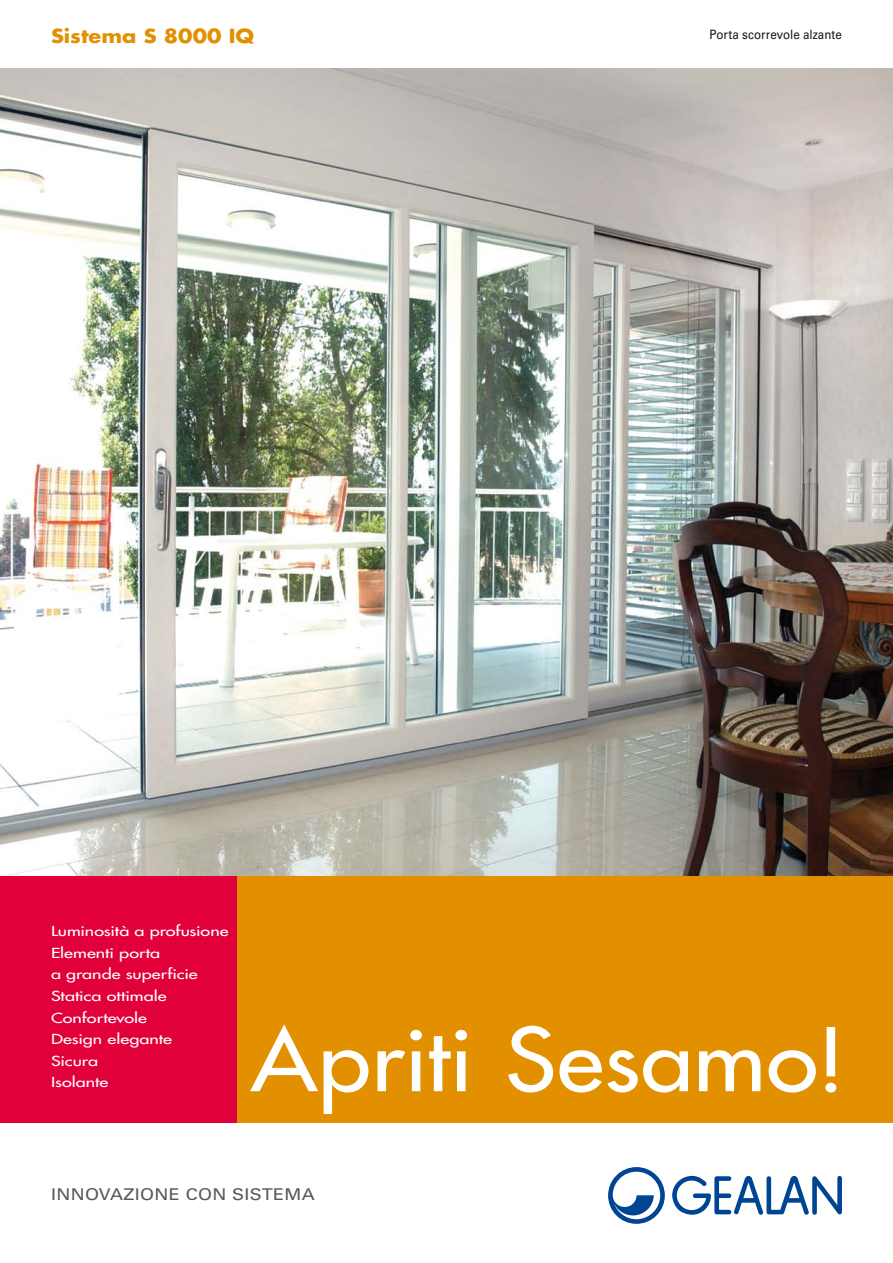
<style>
.page{position:relative;width:893px;height:1263px;background:#fff}
.page>*{position:absolute;margin:0;border:0;box-sizing:border-box;transform-origin:0 0}
.t1{font:500 85.05px "Futura CE";letter-spacing:.005em;color:#fff;scale:1.11 1}
.t2{font:700 18.9px "Futura CE";color:#e29000;scale:1.11 1}
.t3{font:500 16.2px "Univers CE";letter-spacing:.02em;color:#58585a;scale:1.11 1}
.t4{font:500 13.5px/21.6px "Futura CE";color:#fff;scale:1.33 1}
.t5{font:500 12.9px "Univers CE";color:#1a171c;scale:.9 1}
</style>
<div class="page">
<div style="left:0;top:871px;width:893px;height:252px;background:#e29000"></div>
<div style="left:0;top:871px;width:236px;height:252px;background:#e2003b"></div>
<img style="left:0;top:68px;width:893px;height:808px">
<svg style="left:608px;top:1167px;width:57px;height:57px"></svg>
<svg style="left:672px;top:1176px;width:170px;height:39px"></svg>
<h2 class="t2" style="left:51px;top:21px;width:184px">Sistema S 8000 IQ</h2>
<p class="t5" style="left:709px;top:27px;width:149px">Porta scorrevole alzante</p>
<p class="t4" style="left:51px;top:920px;width:135px">Luminosità a profusione<br>Elementi porta<br>a grande superficie<br>Statica ottimale<br>Confortevole<br>Design elegante<br>Sicura<br>Isolante</p>
<h1 class="t1" style="left:251px;top:998px;width:538px">Apriti Sesamo!</h1>
<p class="t3" style="left:51px;top:1184px;width:239px">INNOVAZIONE CON SISTEMA</p>
</div>
